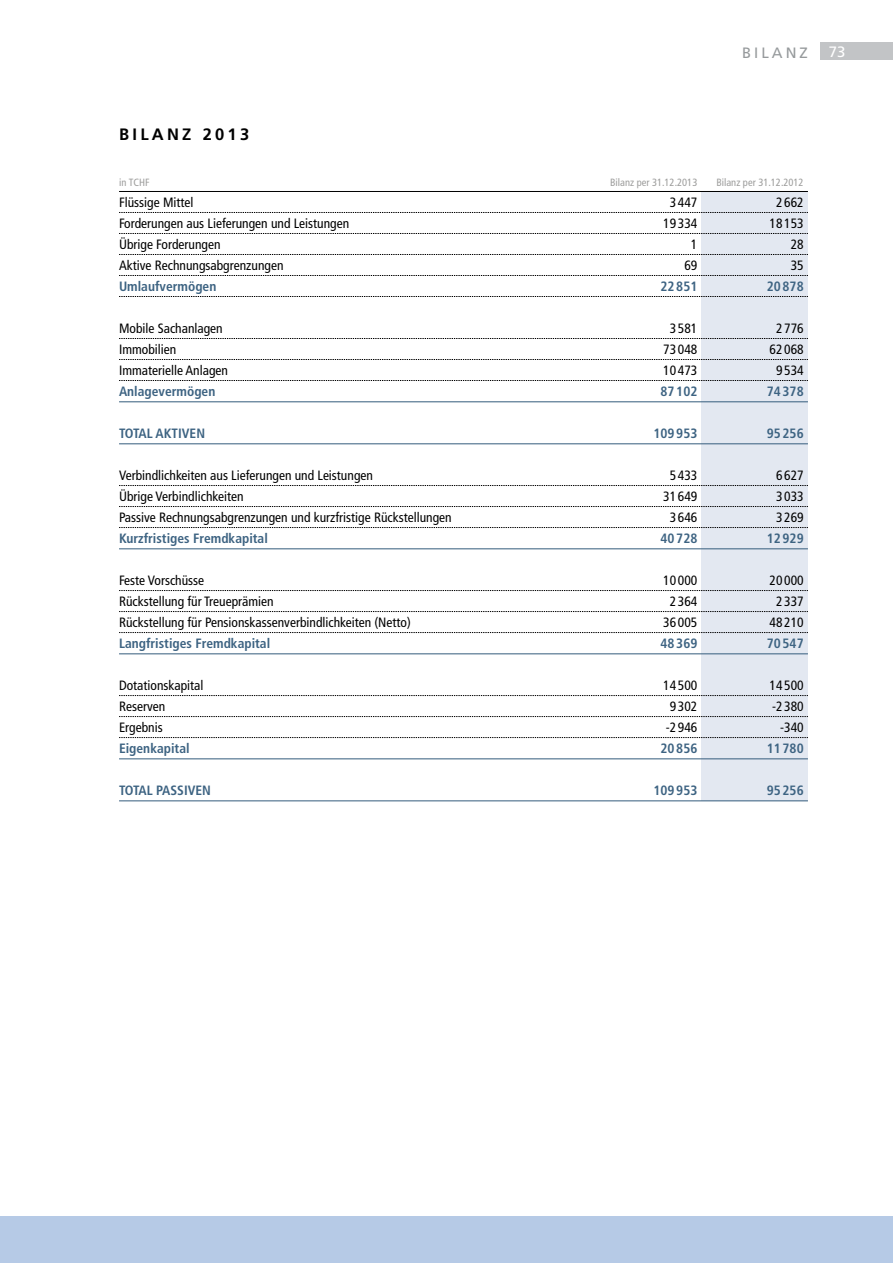
<style>
.page{position:relative;width:893px;height:1263px;background:#fff}
.page>*{position:absolute;margin:0;border:0;box-sizing:border-box;transform-origin:0 0}
.t1{font:700 16.5px "Frutiger";letter-spacing:.2em;color:#000}
.t2{font:15px "Frutiger";color:#969a9c}
.t3{font:15px "Frutiger";color:#fff}
.t4{font:condensed 13.5px "Frutiger";color:#000}
.t5{font:700 condensed 13.5px "Frutiger";color:#3d6382}
.t6{font:condensed 10.5px "Frutiger";color:#9d9d9c}
</style>
<div class="page">
<div style="left:821px;top:43px;width:72px;height:17px;background:#c2c4c6"></div>
<div style="left:0;top:1216px;width:893px;height:47px;background:#b6cae6"></div>
<div style="left:702px;top:191px;width:106px;height:610px;background:#e3e8f1"></div>
<hr style="left:119px;top:191px;width:689px;height:1px;background:#000">
<svg style="left:119px;top:212px;width:689px;height:1px"></svg>
<svg style="left:119px;top:233px;width:689px;height:1px"></svg>
<svg style="left:119px;top:254px;width:689px;height:1px"></svg>
<svg style="left:119px;top:275px;width:689px;height:1px"></svg>
<svg style="left:119px;top:296px;width:689px;height:1px"></svg>
<svg style="left:119px;top:338px;width:689px;height:1px"></svg>
<svg style="left:119px;top:359px;width:689px;height:1px"></svg>
<svg style="left:119px;top:380px;width:689px;height:1px"></svg>
<hr style="left:119px;top:401px;width:689px;height:1px;background:#3d6382">
<hr style="left:119px;top:443px;width:689px;height:1px;background:#3d6382">
<svg style="left:119px;top:485px;width:689px;height:1px"></svg>
<svg style="left:119px;top:506px;width:689px;height:1px"></svg>
<svg style="left:119px;top:527px;width:689px;height:1px"></svg>
<hr style="left:119px;top:548px;width:689px;height:1px;background:#3d6382">
<svg style="left:119px;top:590px;width:689px;height:1px"></svg>
<svg style="left:119px;top:611px;width:689px;height:1px"></svg>
<svg style="left:119px;top:632px;width:689px;height:1px"></svg>
<hr style="left:119px;top:653px;width:689px;height:1px;background:#3d6382">
<svg style="left:119px;top:695px;width:689px;height:1px"></svg>
<svg style="left:119px;top:716px;width:689px;height:1px"></svg>
<svg style="left:119px;top:737px;width:689px;height:1px"></svg>
<hr style="left:119px;top:758px;width:689px;height:1px;background:#3d6382">
<hr style="left:119px;top:800px;width:689px;height:1px;background:#3d6382">
<p class="t2" style="left:742px;top:43px;width:67px">BI LA NZ</p>
<p class="t3" style="left:829px;top:43px;width:18px">73</p>
<p class="t1" style="left:119px;top:125px;width:47px">BI LANZ</p>
<p class="t1" style="left:203px;top:125px;width:48px">2013</p>
<p class="t6" style="left:119px;top:176px;width:32px">in TCHF</p>
<p class="t6" style="left:610px;top:176px;width:89px">Bilanz per 31.12.2013</p>
<p class="t6" style="left:716px;top:176px;width:89px">Bilanz per 31.12.2012</p>
<p class="t4" style="left:119px;top:194px;width:76px">Flüssige Mittel</p>
<p class="t4" style="left:670px;top:194px;width:29px">3 447</p>
<p class="t4" style="left:776px;top:194px;width:29px">2 662</p>
<p class="t4" style="left:119px;top:215px;width:232px">Forderungen aus Lieferungen und Leistungen</p>
<p class="t4" style="left:663px;top:215px;width:36px">19 334</p>
<p class="t4" style="left:770px;top:215px;width:36px">18 153</p>
<p class="t4" style="left:119px;top:236px;width:103px">Übrige Forderungen</p>
<p class="t4" style="left:691px;top:236px;width:8px">1</p>
<p class="t4" style="left:791px;top:236px;width:14px">28</p>
<p class="t4" style="left:119px;top:257px;width:166px">Aktive Rechnungsabgrenzungen</p>
<p class="t4" style="left:684px;top:257px;width:14px">69</p>
<p class="t4" style="left:791px;top:257px;width:14px">35</p>
<p class="t5" style="left:119px;top:278px;width:99px">Umlaufvermögen</p>
<p class="t5" style="left:661px;top:278px;width:38px">22851</p>
<p class="t5" style="left:767px;top:278px;width:38px">20878</p>
<p class="t4" style="left:119px;top:320px;width:105px">Mobile Sachanlagen</p>
<p class="t4" style="left:670px;top:320px;width:29px">3 581</p>
<p class="t4" style="left:776px;top:320px;width:29px">2 776</p>
<p class="t4" style="left:119px;top:341px;width:59px">Immobilien</p>
<p class="t4" style="left:663px;top:341px;width:36px">73 048</p>
<p class="t4" style="left:770px;top:341px;width:36px">62 068</p>
<p class="t4" style="left:119px;top:362px;width:110px">Immaterielle Anlagen</p>
<p class="t4" style="left:663px;top:362px;width:36px">10 473</p>
<p class="t4" style="left:776px;top:362px;width:29px">9 534</p>
<p class="t5" style="left:119px;top:383px;width:98px">Anlagevermögen</p>
<p class="t5" style="left:661px;top:383px;width:38px">87102</p>
<p class="t5" style="left:767px;top:383px;width:38px">74378</p>
<p class="t5" style="left:119px;top:425px;width:77px">TOTAL AKTIVEN</p>
<p class="t5" style="left:654px;top:425px;width:45px">109953</p>
<p class="t5" style="left:767px;top:425px;width:38px">95256</p>
<p class="t4" style="left:119px;top:467px;width:255px">Verbindlichkeiten aus Lieferungen und Leistungen</p>
<p class="t4" style="left:670px;top:467px;width:29px">5 433</p>
<p class="t4" style="left:776px;top:467px;width:29px">6 627</p>
<p class="t4" style="left:119px;top:488px;width:126px">Übrige Verbindlichkeiten</p>
<p class="t4" style="left:663px;top:488px;width:36px">31 649</p>
<p class="t4" style="left:776px;top:488px;width:29px">3 033</p>
<p class="t4" style="left:119px;top:509px;width:334px">Passive Rechnungsabgrenzungen und kurzfristige Rückstellungen</p>
<p class="t4" style="left:670px;top:509px;width:29px">3 646</p>
<p class="t4" style="left:776px;top:509px;width:29px">3 269</p>
<p class="t5" style="left:119px;top:530px;width:150px">Kurzfristiges Fremdkapital</p>
<p class="t5" style="left:661px;top:530px;width:38px">40728</p>
<p class="t5" style="left:767px;top:530px;width:38px">12929</p>
<p class="t4" style="left:119px;top:572px;width:87px">Feste Vorschüsse</p>
<p class="t4" style="left:663px;top:572px;width:36px">10 000</p>
<p class="t4" style="left:770px;top:572px;width:36px">20 000</p>
<p class="t4" style="left:119px;top:593px;width:156px">Rückstellung für Treueprämien</p>
<p class="t4" style="left:670px;top:593px;width:29px">2 364</p>
<p class="t4" style="left:776px;top:593px;width:29px">2 337</p>
<p class="t4" style="left:119px;top:614px;width:293px">Rückstellung für Pensionskassenverbindlichkeiten (Netto)</p>
<p class="t4" style="left:663px;top:614px;width:36px">36 005</p>
<p class="t4" style="left:770px;top:614px;width:36px">48 210</p>
<p class="t5" style="left:119px;top:635px;width:153px">Langfristiges Fremdkapital</p>
<p class="t5" style="left:661px;top:635px;width:38px">48369</p>
<p class="t5" style="left:767px;top:635px;width:38px">70547</p>
<p class="t4" style="left:119px;top:677px;width:86px">Dotationskapital</p>
<p class="t4" style="left:663px;top:677px;width:36px">14 500</p>
<p class="t4" style="left:770px;top:677px;width:36px">14 500</p>
<p class="t4" style="left:119px;top:698px;width:48px">Reserven</p>
<p class="t4" style="left:670px;top:698px;width:29px">9 302</p>
<p class="t4" style="left:772px;top:698px;width:33px">-2 380</p>
<p class="t4" style="left:119px;top:719px;width:45px">Ergebnis</p>
<p class="t4" style="left:666px;top:719px;width:33px">-2 946</p>
<p class="t4" style="left:780px;top:719px;width:25px">-340</p>
<p class="t5" style="left:119px;top:740px;width:72px">Eigenkapital</p>
<p class="t5" style="left:661px;top:740px;width:38px">20856</p>
<p class="t5" style="left:767px;top:740px;width:38px">11780</p>
<p class="t5" style="left:119px;top:782px;width:83px">TOTAL PASSIVEN</p>
<p class="t5" style="left:654px;top:782px;width:45px">109953</p>
<p class="t5" style="left:767px;top:782px;width:38px">95256</p>
</div>
